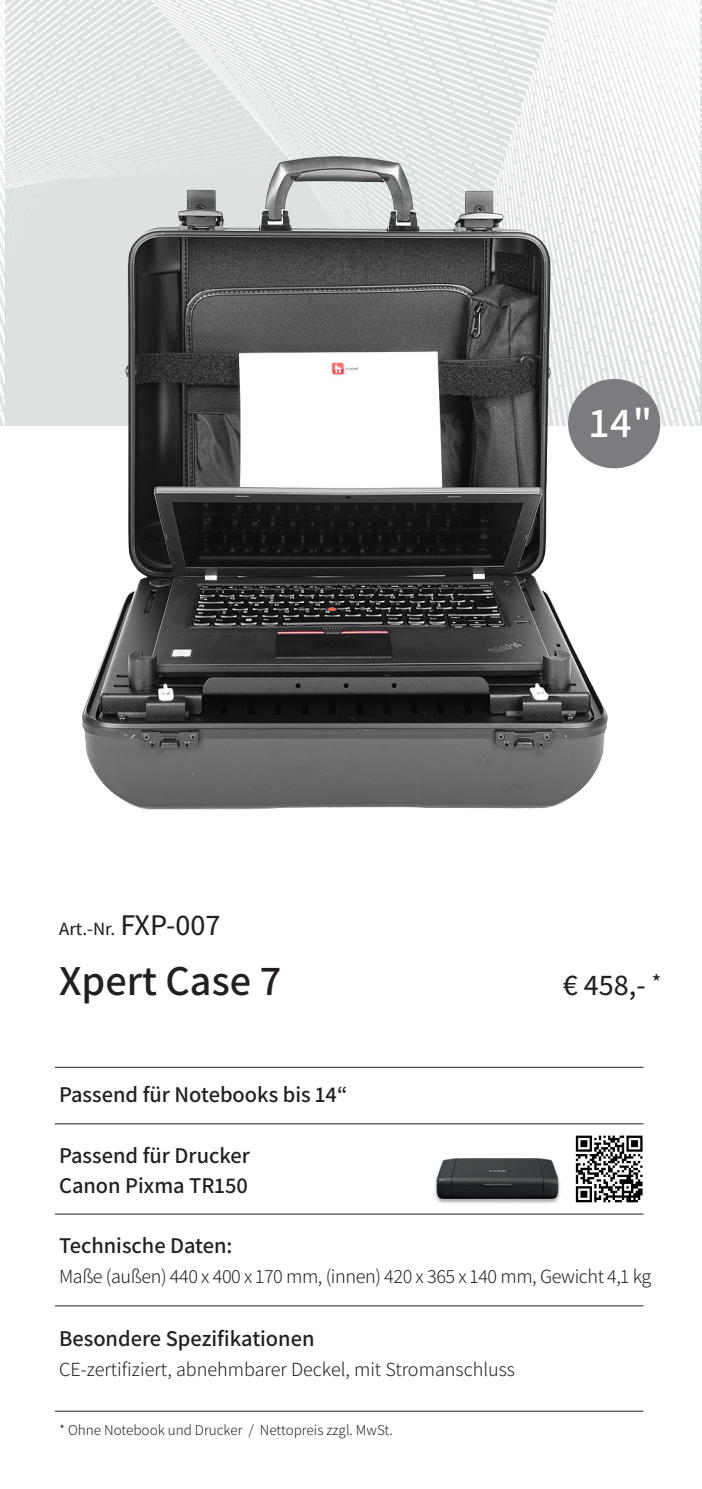
<style>
.page{position:relative;width:702px;height:1489px;background:#fff}
.page>*{position:absolute;margin:0;border:0;box-sizing:border-box;transform-origin:0 0}
.t1{font:600 42.5px "Assistant";color:#231f20}
.t2{font:600 42.5px "Assistant";color:#fff}
.t3{font:500 30px "Assistant";color:#231f20}
.t4{font:600 22.5px/30px "Assistant";color:#231f20}
.t5{font:300 20px "Assistant";letter-spacing:-.01em;color:#231f20}
.t6{font:500 18.75px "Assistant";color:#231f20}
.t7{font:300 15px "Assistant";color:#231f20}
.s1{font-size:30px}
</style>
<div class="page">
<img style="left:0;top:0;width:702px;height:425px">
<img style="left:5px;top:135px;width:656px;height:675px">
<img style="left:434px;top:1158px;width:126px;height:46px">
<hr style="left:55px;top:1123px;width:588px;height:1px;background:#231f20">
<hr style="left:55px;top:1213px;width:588px;height:1px;background:#231f20">
<hr style="left:55px;top:1305px;width:588px;height:1px;background:#231f20">
<hr style="left:55px;top:1410px;width:588px;height:1px;background:#231f20">
<hr style="left:55px;top:1066px;width:588px;height:1px;background:#231f20">
<div style="left:568px;top:379px;width:92px;height:89px;background:#7a7c7f;border-radius:50%"></div>
<svg style="left:575px;top:1135px;width:68px;height:68px"></svg>
<svg style="left:576px;top:1135px;width:66px;height:67px"></svg>
<h1 class="t2" style="left:589px;top:393px;width:64px">14"</h1>
<p class="t6" style="left:59px;top:915px;width:163px">Art.-Nr. <span class="s1">FXP-007</span></p>
<h1 class="t1" style="left:59px;top:951px;width:223px">Xpert Case 7</h1>
<h2 class="t3" style="left:563px;top:964px;width:100px">€ 458,- <sup>*</sup></h2>
<p class="t4" style="left:59px;top:1078px;width:290px">Passend für Notebooks bis 14“</p>
<p class="t4" style="left:59px;top:1138px;width:192px">Passend für Drucker<br>Canon Pixma TR150</p>
<p class="t4" style="left:59px;top:1228px;width:175px">Technische Daten:</p>
<p class="t5" style="left:59px;top:1261px;width:593px">Maße (außen) 440 x 400 x 170 mm, (innen) 420 x 365 x 140 mm, Gewicht 4,1 kg</p>
<p class="t4" style="left:59px;top:1322px;width:257px">Besondere Spezifikationen</p>
<p class="t5" style="left:59px;top:1355px;width:457px">CE-zertifiziert, abnehmbarer Deckel, mit Stromanschluss</p>
<p class="t7" style="left:59px;top:1418px;width:335px">* Ohne Notebook und Drucker / Nettopreis zzgl. MwSt.</p>
</div>
